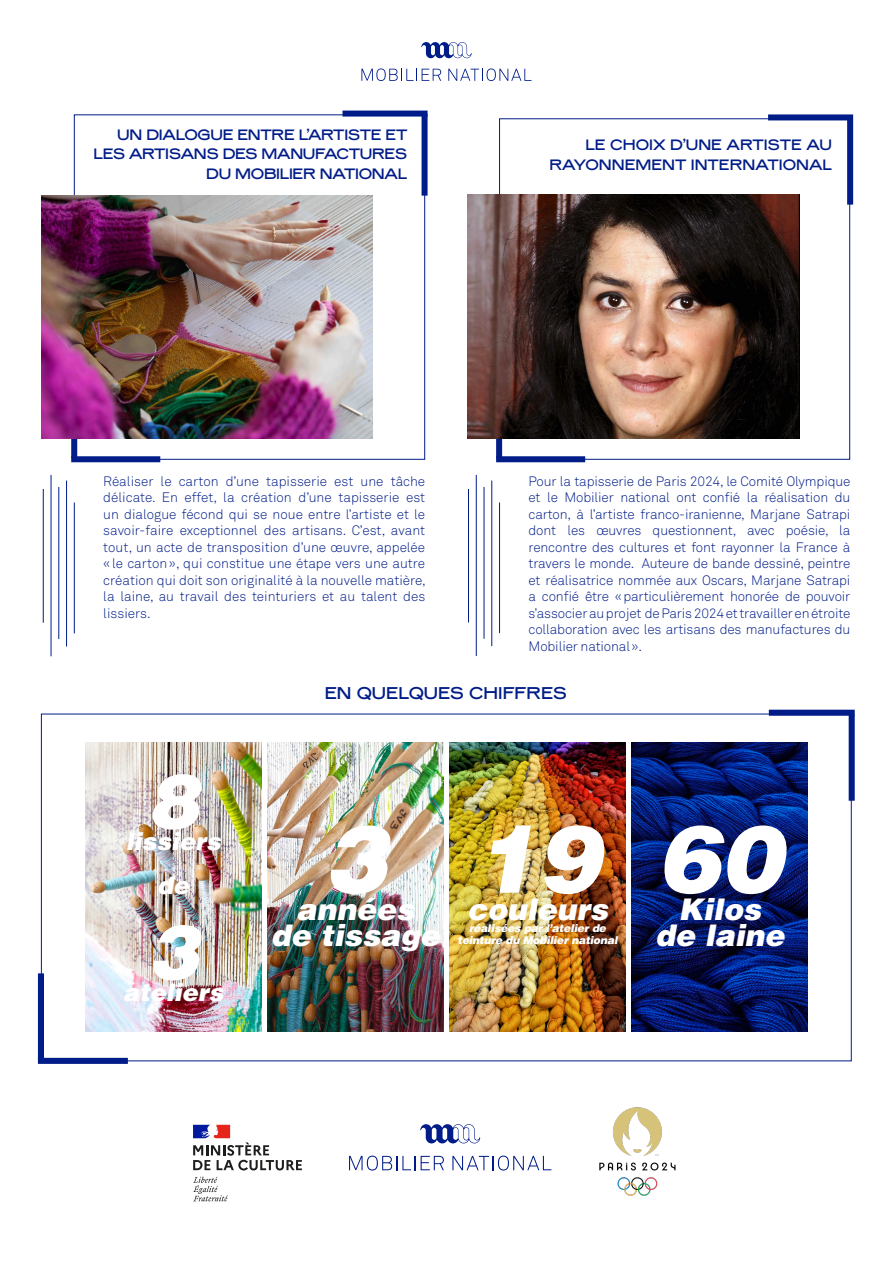
<style>
.page{position:relative;width:893px;height:1263px;background:#fff}
.page>*{position:absolute;margin:0;border:0;box-sizing:border-box;transform-origin:0 0}
.t1{font:italic 900 94.05px "Helvetica LT Std";color:#fff}
.t2{font:italic 900 75.9px "Helvetica LT Std";color:#fff}
.t3{font:italic 900 29.85px "Helvetica LT Std";color:#fff}
.t4{font:italic 900 24.15px "Helvetica LT Std";color:#fff}
.t5{font:16.95px "Mars Extended";color:#001c88}
.t6{font:15px/19.5px "Mars Extended";letter-spacing:-.02em;color:#001c88;text-align:right}
.t7{font:15px/19.5px "Mars Extended";color:#001c88;text-align:right}
.t8{font:300 13.5px/16.5px "Akkurat Pro";letter-spacing:-.01em;color:#001c88;text-align:justify}
.t9{font:italic 900 10.8px "Helvetica LT Std";letter-spacing:-.02em;color:#fff}
</style>
<div class="page">
<img style="left:267px;top:742px;width:177px;height:290px">
<img style="left:85px;top:742px;width:176px;height:290px">
<img style="left:632px;top:742px;width:176px;height:290px">
<img style="left:449px;top:742px;width:177px;height:290px">
<div style="left:849px;top:715px;width:6px;height:86px;background:#001c88"></div>
<div style="left:769px;top:710px;width:86px;height:6px;background:#001c88"></div>
<div style="left:38px;top:973px;width:6px;height:87px;background:#001c88"></div>
<div style="left:38px;top:1058px;width:90px;height:6px;background:#001c88"></div>
<svg style="left:193px;top:1177px;width:35px;height:24px"></svg>
<svg style="left:193px;top:1125px;width:109px;height:45px"></svg>
<img style="left:599px;top:1107px;width:77px;height:89px">
<svg style="left:420px;top:1124px;width:60px;height:19px"></svg>
<svg style="left:452px;top:1155px;width:99px;height:15px"></svg>
<svg style="left:349px;top:1155px;width:95px;height:15px"></svg>
<div style="left:74px;top:114px;width:351px;height:346px;background:#fff;border:1px solid #001c88"></div>
<div style="left:422px;top:114px;width:6px;height:82px;background:#001c88"></div>
<div style="left:342px;top:111px;width:86px;height:6px;background:#001c88"></div>
<div style="left:847px;top:120px;width:6px;height:85px;background:#001c88"></div>
<div style="left:768px;top:114px;width:85px;height:6px;background:#001c88"></div>
<div style="left:71px;top:373px;width:6px;height:86px;background:#001c88"></div>
<div style="left:71px;top:456px;width:89px;height:6px;background:#001c88"></div>
<div style="left:496px;top:373px;width:6px;height:86px;background:#001c88"></div>
<div style="left:496px;top:456px;width:89px;height:6px;background:#001c88"></div>
<hr style="left:66px;top:481px;width:1px;height:165px;background:#001c88">
<hr style="left:58px;top:487px;width:1px;height:152px;background:#001c88">
<hr style="left:51px;top:475px;width:1px;height:181px;background:#001c88">
<hr style="left:74px;top:502px;width:1px;height:131px;background:#001c88">
<hr style="left:43px;top:489px;width:1px;height:134px;background:#001c88">
<hr style="left:491px;top:480px;width:1px;height:166px;background:#001c88">
<hr style="left:484px;top:487px;width:1px;height:152px;background:#001c88">
<hr style="left:476px;top:475px;width:1px;height:181px;background:#001c88">
<hr style="left:499px;top:502px;width:1px;height:131px;background:#001c88">
<hr style="left:468px;top:489px;width:1px;height:133px;background:#001c88">
<img style="left:468px;top:195px;width:331px;height:244px">
<img style="left:41px;top:196px;width:331px;height:242px">
<svg style="left:421px;top:42px;width:51px;height:16px"></svg>
<svg style="left:448px;top:68px;width:83px;height:13px"></svg>
<svg style="left:361px;top:68px;width:80px;height:13px"></svg>
<p class="t6" style="left:94px;top:124px;width:315px">UN DIALOGUE ENTRE L’ARTISTE ET<br>LES ARTISANS DES MANUFACTURES<br>DU MOBILIER NATIONAL</p>
<p class="t7" style="left:549px;top:135px;width:284px">LE CHOIX D’UNE ARTISTE AU<br>RAYONNEMENT INTERNATIONAL</p>
<p class="t8" style="left:103px;top:472px;width:324px">Réaliser le carton d’une tapisserie est une tâche délicate. En effet, la création d’une tapisserie est un dialogue fécond qui se noue entre l’artiste et le savoir-faire exceptionnel des artisans. C’est, avant tout, un acte de transposition d’une œuvre, appelée «le carton», qui constitue une étape vers une autre création qui doit son originalité à la nouvelle matière, la laine, au travail des teinturiers et au talent des lissiers.</p>
<p class="t8" style="left:529px;top:472px;width:323px">Pour la tapisserie de Paris 2024, le Comité Olympique et le Mobilier national ont confié la réalisation du carton, à l’artiste franco-iranienne, Marjane Satrapi dont les œuvres questionnent, avec poésie, la rencontre des cultures et font rayonner la France à travers le monde. Auteure de bande dessiné, peintre et réalisatrice nommée aux Oscars, Marjane Satrapi a confié être «particulièrement honorée de pouvoir s’associer au projet de Paris 2024 et travailler en étroite collaboration avec les artisans des manufactures du Mobilier national».</p>
<p class="t5" style="left:325px;top:681px;width:244px">EN QUELQUES CHIFFRES</p>
<p class="t2" style="left:148px;top:752px;width:52px">8</p>
<p class="t1" style="left:111px;top:797px;width:127px">60</p>
<p class="t3" style="left:109px;top:916px;width:131px">de laine</p>
<p class="t4" style="left:126px;top:826px;width:96px">lissiers</p>
<p class="t4" style="left:157px;top:869px;width:34px">de</p>
<p class="t2" style="left:148px;top:902px;width:52px">3</p>
<p class="t4" style="left:123px;top:976px;width:102px">ateliers</p>
<p class="t1" style="left:324px;top:797px;width:64px">3</p>
<p class="t3" style="left:271px;top:916px;width:170px">de tissage</p>
<p class="t3" style="left:297px;top:889px;width:119px">années</p>
<p class="t1" style="left:475px;top:797px;width:127px">19</p>
<p class="t9" style="left:469px;top:921px;width:139px">réalisées par l’atelier de</p>
<p class="t9" style="left:457px;top:933px;width:162px">teinture du Mobilier national</p>
<p class="t3" style="left:467px;top:889px;width:142px">couleurs</p>
<p class="t1" style="left:657px;top:797px;width:127px">60</p>
<p class="t3" style="left:678px;top:889px;width:84px">Kilos</p>
<p class="t3" style="left:655px;top:916px;width:131px">de laine</p>
</div>
